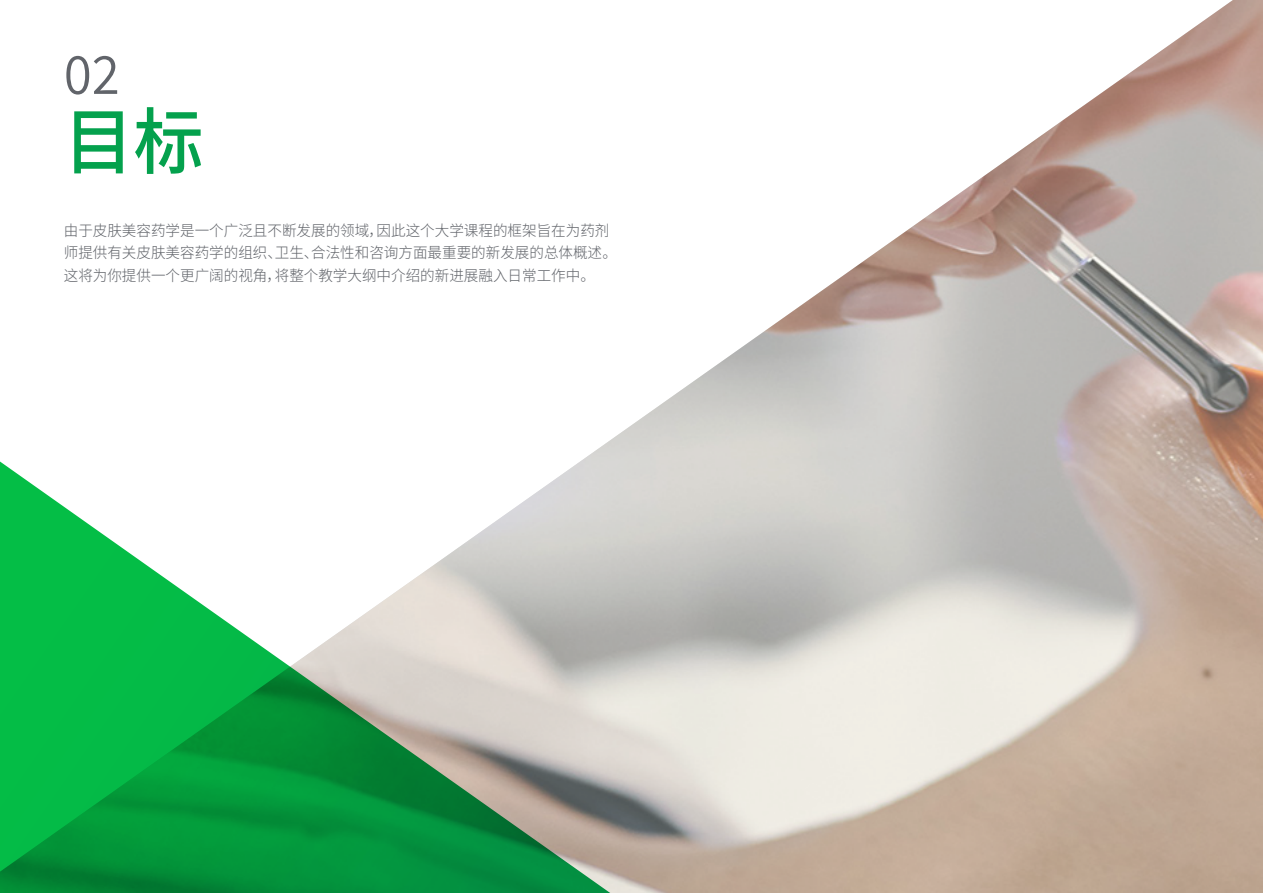
<style>
.page{position:relative;width:1263px;height:893px;background:#fff}
.page>*{position:absolute;margin:0;border:0;box-sizing:border-box;transform-origin:0 0}
.t1{font:500 72px "Source Han Sans CN";color:#04a14d}
.t2{font:52.5px "Source Han Sans CN";color:#61646a}
.t3{font:300 15px/22.5px "Source Han Sans CN";color:#61646a}
</style>
<div class="page">
<img style="left:602px;top:0;width:661px;height:893px">
<svg style="left:0;top:446px;width:640px;height:447px"></svg>
<h2 class="t2" style="left:64px;top:45px;width:57px">02</h2>
<h1 class="t1" style="left:64px;top:101px;width:141px">目标</h1>
<p class="t3" style="left:64px;top:219px;width:555px">由于皮肤美容药学是一个广泛且不断发展的领域，因此这个大学课程的框架旨在为药剂师提供有关皮肤美容药学的组织、卫生、合法性和咨询方面最重要的新发展的总体概述。这将为你提供一个更广阔的视角，将整个教学大纲中介绍的新进展融入日常工作中。</p>
</div>
